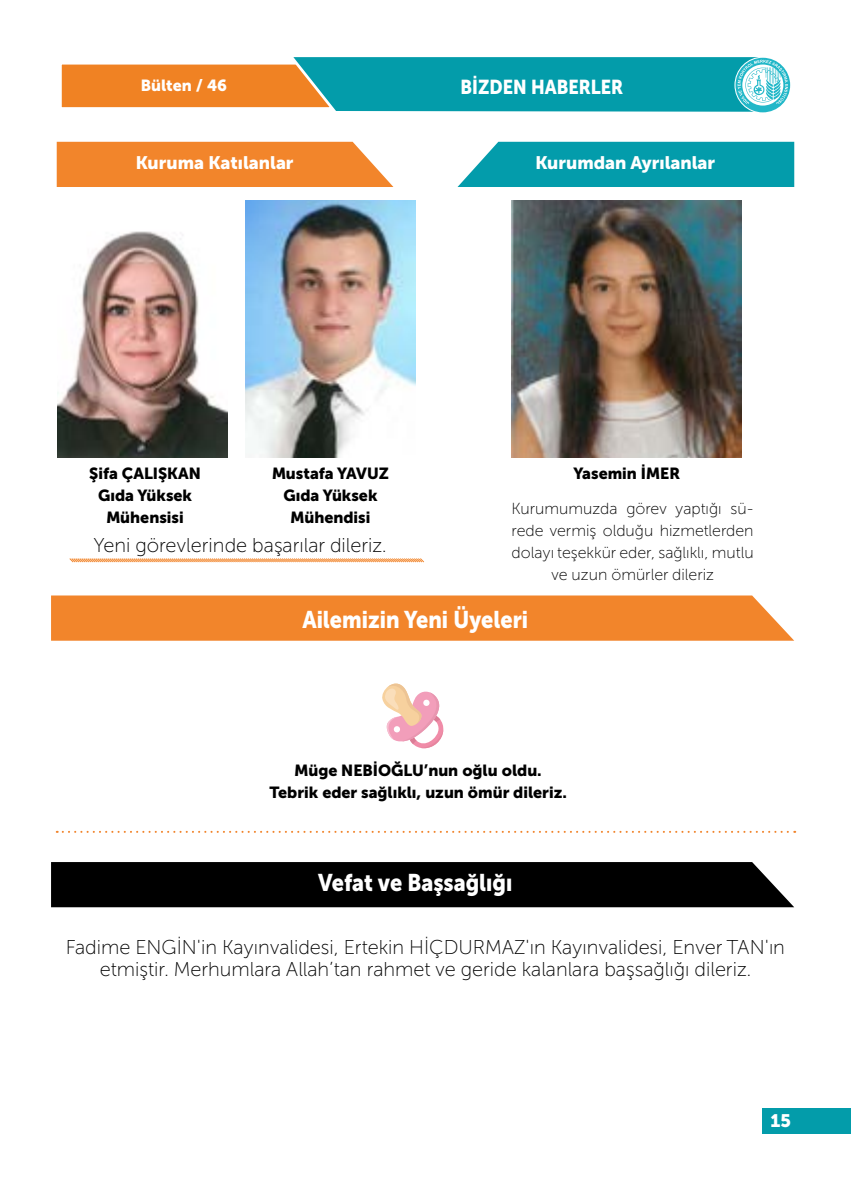
<style>
.page{position:relative;width:851px;height:1191px;background:#fff}
.page>*{position:absolute;margin:0;border:0;box-sizing:border-box;transform-origin:0 0}
.t1{font:24px "Museo Sans Cyrl 900";color:#fff;scale:.9 1}
.t2{font:20px/22px "Museo Sans Cyrl 100";color:#000;text-align:center}
.t3{font:20px "Museo Sans Cyrl 900";color:#fff;scale:.9 1}
.t4{font:18px "Museo Sans Cyrl 900";color:#fff}
.t5{font:16px/22px "Museo Sans Cyrl 900";color:#000;text-align:center}
.t6{font:16px/22px "Museo Sans Cyrl 100";color:#000;text-align:center}
.t7{font:16px "Museo Sans Cyrl 900";color:#fff}
</style>
<div class="page">
<svg style="left:61px;top:57px;width:729px;height:55px;background:#62a291"></svg>
<div style="left:762px;top:1108px;width:88px;height:26px;background:#039caa"></div>
<div style="left:51px;top:862px;width:743px;height:45px;background:#000"></div>
<div style="left:57px;top:142px;width:336px;height:45px;background:#f2852b"></div>
<div style="left:51px;top:595px;width:743px;height:45px;background:#f2852b"></div>
<div style="left:457px;top:142px;width:337px;height:45px;background:#039cab"></div>
<svg style="left:382px;top:683px;width:62px;height:66px"></svg>
<img style="left:511px;top:200px;width:230px;height:257px">
<img style="left:58px;top:231px;width:170px;height:226px">
<img style="left:245px;top:200px;width:170px;height:257px">
<svg style="left:69px;top:558px;width:355px;height:5px;background:#f8c397"></svg>
<svg style="left:57px;top:831px;width:738px;height:2px"></svg>
<p class="t7" style="left:141px;top:76px;width:88px">Bülten / 46</p>
<p class="t3" style="left:460px;top:75px;width:182px">BİZDEN HABERLER</p>
<p class="t4" style="left:136px;top:153px;width:159px">Kuruma Katılanlar</p>
<p class="t4" style="left:535px;top:153px;width:181px">Kurumdan Ayrılanlar</p>
<p class="t5" style="left:89px;top:462px;width:113px">Şifa ÇALIŞKAN</p>
<p class="t5" style="left:573px;top:462px;width:108px">Yasemin İMER</p>
<p class="t5" style="left:98px;top:484px;width:95px">Gıda Yüksek<br>Mühensisi</p>
<p class="t5" style="left:272px;top:462px;width:118px">Mustafa YAVUZ<br>Gıda Yüksek<br>Mühendisi</p>
<p class="t6" style="left:511px;top:498px;width:243px">Kurumumuzda görev yaptığı sü&shy;rede vermiş olduğu hizmetlerden dolayı teşekkür eder, sağlıklı, mutlu ve uzun ömürler dileriz</p>
<p class="t2" style="left:93px;top:534px;width:294px">Yeni görevlerinde başarılar dileriz.</p>
<p class="t1" style="left:302px;top:606px;width:252px">Ailemizin Yeni Üyeleri</p>
<p class="t5" style="left:269px;top:759px;width:299px">Müge NEBİOĞLU’nun oğlu oldu.<br>Tebrik eder sağlıklı, uzun ömür dileriz.</p>
<p class="t1" style="left:318px;top:869px;width:217px">Vefat ve Başsağlığı</p>
<p class="t2" style="left:66px;top:936px;width:720px">Fadime ENGİN'in Kayınvalidesi, Ertekin HİÇDURMAZ'ın Kayınvalidesi, Enver TAN'ın etmiştir. Merhumlara Allah’tan rahmet ve geride kalanlara başsağlığı dileriz.</p>
<p class="t4" style="left:770px;top:1110px;width:22px">15</p>
</div>
